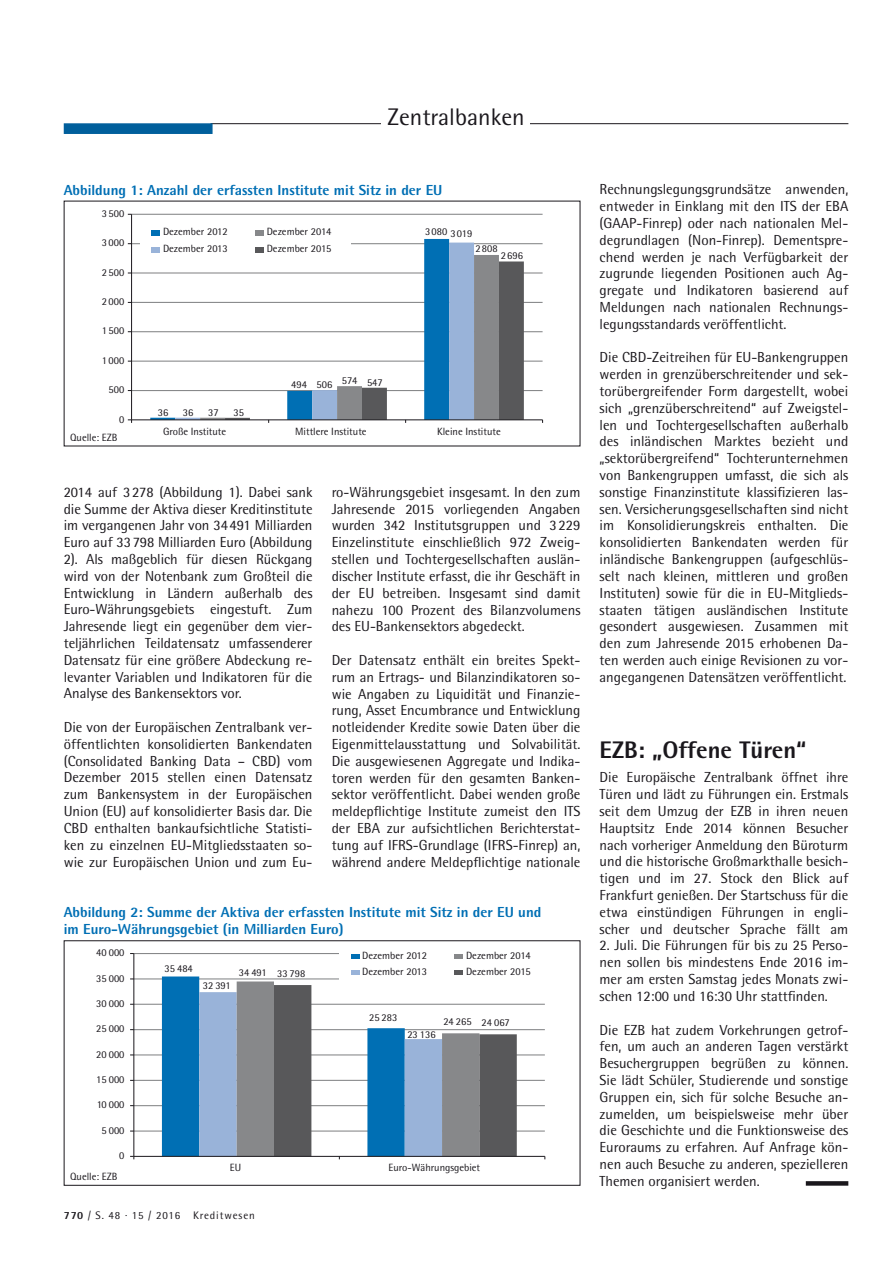
<style>
.page{position:relative;width:893px;height:1263px;background:#fff}
.page>*{position:absolute;margin:0;border:0;box-sizing:border-box;transform-origin:0 0}
.t1{font:800 24px "Rotis Semi Sans";color:#1a171c}
.t2{font:24px "Rotis Semi Sans";color:#1a171c}
.t3{font:14.55px/16.8px "Rotis Semi Sans";color:#1a171c;text-align:justify}
.t4{font:800 14.55px/16.8px "Rotis Semi Sans";color:#006fb4}
.t5{font:10.95px "Rotis Semi Sans";letter-spacing:.08em;color:#1a171c}
.t6{font:10.5px/17px "Rotis Semi Sans";color:#1a171c}
.s1{font-weight:800}
</style>
<div class="page">
<hr style="left:211px;top:123px;width:637px;height:1px;background:#1a171c">
<div style="left:381px;top:102px;width:149px;height:30px;background:#fff"></div>
<div style="left:64px;top:123px;width:149px;height:11px;background:#005f9c;border:2px solid #005f9c"></div>
<hr style="left:132px;top:390px;width:411px;height:1px;background:#87888a">
<hr style="left:132px;top:361px;width:411px;height:1px;background:#87888a">
<hr style="left:132px;top:331px;width:411px;height:1px;background:#87888a">
<hr style="left:132px;top:302px;width:411px;height:1px;background:#87888a">
<hr style="left:132px;top:272px;width:411px;height:2px;background:#87888a">
<hr style="left:132px;top:243px;width:411px;height:1px;background:#87888a">
<hr style="left:132px;top:214px;width:411px;height:1px;background:#87888a">
<svg style="left:150px;top:239px;width:299px;height:180px"></svg>
<svg style="left:175px;top:243px;width:299px;height:176px"></svg>
<svg style="left:200px;top:255px;width:299px;height:164px"></svg>
<svg style="left:225px;top:261px;width:299px;height:158px"></svg>
<hr style="left:131px;top:214px;width:1px;height:206px;background:#1a171c">
<hr style="left:132px;top:419px;width:411px;height:1px;background:#1a171c">
<div style="left:140px;top:220px;width:211px;height:41px;background:#fff"></div>
<div style="left:152px;top:230px;width:8px;height:5px;background:#006fb4"></div>
<div style="left:152px;top:247px;width:8px;height:5px;background:#99b3d9"></div>
<div style="left:255px;top:230px;width:9px;height:5px;background:#87888a"></div>
<div style="left:255px;top:247px;width:9px;height:5px;background:#58585a"></div>
<hr style="left:134px;top:1130px;width:411px;height:1px;background:#87888a">
<hr style="left:134px;top:1105px;width:411px;height:1px;background:#87888a">
<hr style="left:134px;top:1080px;width:411px;height:1px;background:#87888a">
<hr style="left:134px;top:1054px;width:411px;height:1px;background:#87888a">
<hr style="left:134px;top:1029px;width:411px;height:1px;background:#87888a">
<hr style="left:134px;top:1004px;width:411px;height:1px;background:#87888a">
<hr style="left:134px;top:978px;width:411px;height:1px;background:#87888a">
<hr style="left:134px;top:953px;width:411px;height:1px;background:#87888a">
<hr style="left:133px;top:953px;width:1px;height:203px;background:#1a171c">
<hr style="left:134px;top:1156px;width:411px;height:1px;background:#1a171c">
<svg style="left:162px;top:976px;width:355px;height:183px"></svg>
<div style="left:339px;top:945px;width:211px;height:38px;background:#fff"></div>
<div style="left:351px;top:954px;width:8px;height:5px;background:#006fb4"></div>
<div style="left:351px;top:970px;width:8px;height:5px;background:#99b3d9"></div>
<div style="left:455px;top:954px;width:8px;height:5px;background:#87888a"></div>
<div style="left:455px;top:970px;width:8px;height:5px;background:#58585a"></div>
<div style="left:64px;top:940px;width:516px;height:246px;border:1px solid #1a171c"></div>
<div style="left:806px;top:1181px;width:42px;height:5px;background:#1a171c"></div>
<h1 class="t2" style="left:388px;top:103px;width:138px">Zentralbanken</h1>
<p class="t4" style="left:64px;top:181px;width:380px">Abbildung 1: Anzahl der erfassten Institute mit Sitz in der EU</p>
<p class="t6" style="left:102px;top:205px;width:24px">3 500</p>
<p class="t6" style="left:102px;top:234px;width:24px">3 000</p>
<p class="t6" style="left:102px;top:264px;width:24px">2 500</p>
<p class="t6" style="left:102px;top:293px;width:24px">2 000</p>
<p class="t6" style="left:102px;top:322px;width:24px">1 500</p>
<p class="t6" style="left:102px;top:352px;width:24px">1 000</p>
<p class="t6" style="left:109px;top:381px;width:17px">500</p>
<p class="t6" style="left:119px;top:410px;width:7px">0</p>
<p class="t6" style="left:70px;top:429px;width:49px">Quelle: EZB</p>
<p class="t6" style="left:163px;top:223px;width:66px">Dezember 2012<br>Dezember 2013</p>
<p class="t6" style="left:267px;top:223px;width:66px">Dezember 2014<br>Dezember 2015</p>
<p class="t6" style="left:425px;top:224px;width:49px">3080 3019</p>
<p class="t6" style="left:476px;top:240px;width:24px">2808</p>
<p class="t6" style="left:501px;top:247px;width:24px">2696</p>
<p class="t6" style="left:158px;top:404px;width:12px">36</p>
<p class="t6" style="left:183px;top:404px;width:12px">36</p>
<p class="t6" style="left:208px;top:404px;width:12px">37</p>
<p class="t6" style="left:233px;top:404px;width:12px">35</p>
<p class="t6" style="left:291px;top:375px;width:93px">494 506 574 547</p>
<p class="t6" style="left:163px;top:423px;width:65px">Große Institute</p>
<p class="t6" style="left:295px;top:423px;width:73px">Mittlere Institute</p>
<p class="t6" style="left:437px;top:423px;width:65px">Kleine Institute</p>
<p class="t3" style="left:64px;top:483px;width:250px">2014 auf 3278 (Abbildung 1). Dabei sank die Summe der Aktiva dieser Kreditinstitute im vergangenen Jahr von 34491 Milliarden Euro auf 33798 Milliarden Euro (Abbildung 2). Als maßgeblich für diesen Rückgang wird von der Notenbank zum Großteil die Entwicklung in Ländern außerhalb des Euro-Währungsgebiets eingestuft. Zum Jahresende liegt ein gegenüber dem vier&shy;teljährlichen Teildatensatz umfassenderer Datensatz für eine größere Abdeckung re&shy;levanter Variablen und Indikatoren für die Analyse des Bankensektors vor.</p>
<p class="t3" style="left:64px;top:719px;width:250px">Die von der Europäischen Zentralbank ver&shy;öffentlichten konsolidierten Bankendaten (Consolidated Banking Data – CBD) vom Dezember 2015 stellen einen Datensatz zum Bankensystem in der Europäischen Union (EU) auf konsolidierter Basis dar. Die CBD enthalten bankaufsichtliche Statisti&shy;ken zu einzelnen EU-Mitgliedsstaaten so&shy;wie zur Europäischen Union und zum Eu-</p>
<p class="t3" style="left:332px;top:483px;width:250px">ro-Währungsgebiet insgesamt. In den zum Jahresende 2015 vorliegenden Angaben wurden 342 Institutsgruppen und 3229<br>Einzelinstitute einschließlich 972 Zweig&shy;stellen und Tochtergesellschaften auslän&shy;discher Institute erfasst, die ihr Geschäft in der EU betreiben. Insgesamt sind damit nahezu 100 Prozent des Bilanzvolumens des EU-Bankensektors abgedeckt.</p>
<p class="t3" style="left:332px;top:651px;width:250px">Der Datensatz enthält ein breites Spekt&shy;rum an Ertrags- und Bilanzindikatoren so&shy;wie Angaben zu Liquidität und Finanzie&shy;rung, Asset Encumbrance und Entwicklung notleidender Kredite sowie Daten über die Eigenmittelausstattung und Solvabilität.<br>Die ausgewiesenen Aggregate und Indika&shy;toren werden für den gesamten Banken&shy;sektor veröffentlicht. Dabei wenden große meldepflichtige Institute zumeist den ITS der EBA zur aufsichtlichen Berichterstat&shy;tung auf IFRS-Grundlage (IFRS-Finrep) an, während andere Meldepflichtige nationale</p>
<p class="t4" style="left:64px;top:903px;width:479px">Abbildung 2: Summe der Aktiva der erfassten Institute mit Sitz in der EU und im Euro-Währungsgebiet (in Milliarden Euro)</p>
<p class="t6" style="left:96px;top:944px;width:30px">40 000</p>
<p class="t6" style="left:96px;top:969px;width:30px">35 000</p>
<p class="t6" style="left:96px;top:995px;width:30px">30 000</p>
<p class="t6" style="left:96px;top:1020px;width:30px">25 000</p>
<p class="t6" style="left:96px;top:1045px;width:30px">20 000</p>
<p class="t6" style="left:96px;top:1071px;width:30px">15 000</p>
<p class="t6" style="left:97px;top:1096px;width:29px">10 000</p>
<p class="t6" style="left:102px;top:1121px;width:24px">5 000</p>
<p class="t6" style="left:119px;top:1147px;width:7px">0</p>
<p class="t6" style="left:70px;top:1168px;width:49px">Quelle: EZB</p>
<p class="t6" style="left:165px;top:960px;width:30px">35 484</p>
<p class="t6" style="left:203px;top:976px;width:29px">32 391</p>
<p class="t6" style="left:239px;top:964px;width:68px">34 491 33 798</p>
<p class="t6" style="left:362px;top:948px;width:66px;line-height:15.6px">Dezember 2012<br>Dezember 2013</p>
<p class="t6" style="left:466px;top:948px;width:66px;line-height:15.6px">Dezember 2014<br>Dezember 2015</p>
<p class="t6" style="left:369px;top:1009px;width:30px">25 283</p>
<p class="t6" style="left:407px;top:1026px;width:30px">23 136</p>
<p class="t6" style="left:443px;top:1013px;width:68px">24 265 24 067</p>
<p class="t6" style="left:230px;top:1159px;width:13px">EU</p>
<p class="t6" style="left:389px;top:1159px;width:93px">Euro-Währungsgebiet</p>
<p class="t5" style="left:64px;top:1209px;width:193px"><span class="s1">770</span> / S. 48 · 15 / 2016 Kreditwesen</p>
<p class="t3" style="left:600px;top:181px;width:250px">Rechnungslegungsgrundsätze anwenden, entweder in Einklang mit den ITS der EBA (GAAP-Finrep) oder nach nationalen Mel&shy;degrundlagen (Non-Finrep). Dementspre&shy;chend werden je nach Verfügbarkeit der zugrunde liegenden Positionen auch Ag&shy;gregate und Indikatoren basierend auf Meldungen nach nationalen Rechnungs&shy;legungsstandards veröffentlicht.</p>
<p class="t3" style="left:600px;top:349px;width:250px">Die CBD-Zeitreihen für EU-Bankengruppen werden in grenzüberschreitender und sek&shy;torübergreifender Form dargestellt, wobei sich „grenzüberschreitend“ auf Zweigstel&shy;len und Tochtergesellschaften außerhalb des inländischen Marktes bezieht und „sektorübergreifend“ Tochterunternehmen von Bankengruppen umfasst, die sich als sonstige Finanzinstitute klassifizieren las&shy;sen. Versicherungsgesellschaften sind nicht im Konsolidierungskreis enthalten. Die konsolidierten Bankendaten werden für inländische Bankengruppen (aufgeschlüs&shy;selt nach kleinen, mittleren und großen Instituten) sowie für die in EU-Mitglieds&shy;staaten tätigen ausländischen Institute gesondert ausgewiesen. Zusammen mit den zum Jahresende 2015 erhobenen Da&shy;ten werden auch einige Revisionen zu vor&shy;angegangenen Datensätzen veröffentlicht.</p>
<h1 class="t1" style="left:600px;top:734px;width:208px">EZB: „Offene Türen“</h1>
<p class="t3" style="left:600px;top:769px;width:250px">Die Europäische Zentralbank öffnet ihre Türen und lädt zu Führungen ein. Erstmals seit dem Umzug der EZB in ihren neuen Hauptsitz Ende 2014 können Besucher nach vorheriger Anmeldung den Büroturm und die historische Großmarkthalle besich&shy;tigen und im 27. Stock den Blick auf Frankfurt genießen. Der Startschuss für die etwa einstündigen Führungen in engli&shy;scher und deutscher Sprache fällt am</p>
<p class="t3" style="left:600px;top:937px;width:250px">2. Juli. Die Führungen für bis zu 25 Perso&shy;nen sollen bis mindestens Ende 2016 im&shy;mer am ersten Samstag jedes Monats zwi&shy;schen 12:00 und 16:30 Uhr stattfinden.</p>
<p class="t3" style="left:600px;top:1021px;width:250px">Die EZB hat zudem Vorkehrungen getrof&shy;fen, um auch an anderen Tagen verstärkt Besuchergruppen begrüßen zu können.<br>Sie lädt Schüler, Studierende und sonstige Gruppen ein, sich für solche Besuche an&shy;zumelden, um beispielsweise mehr über die Geschichte und die Funktionsweise des Euroraums zu erfahren. Auf Anfrage kön&shy;nen auch Besuche zu anderen, spezielleren Themen organisiert werden.</p>
</div>
